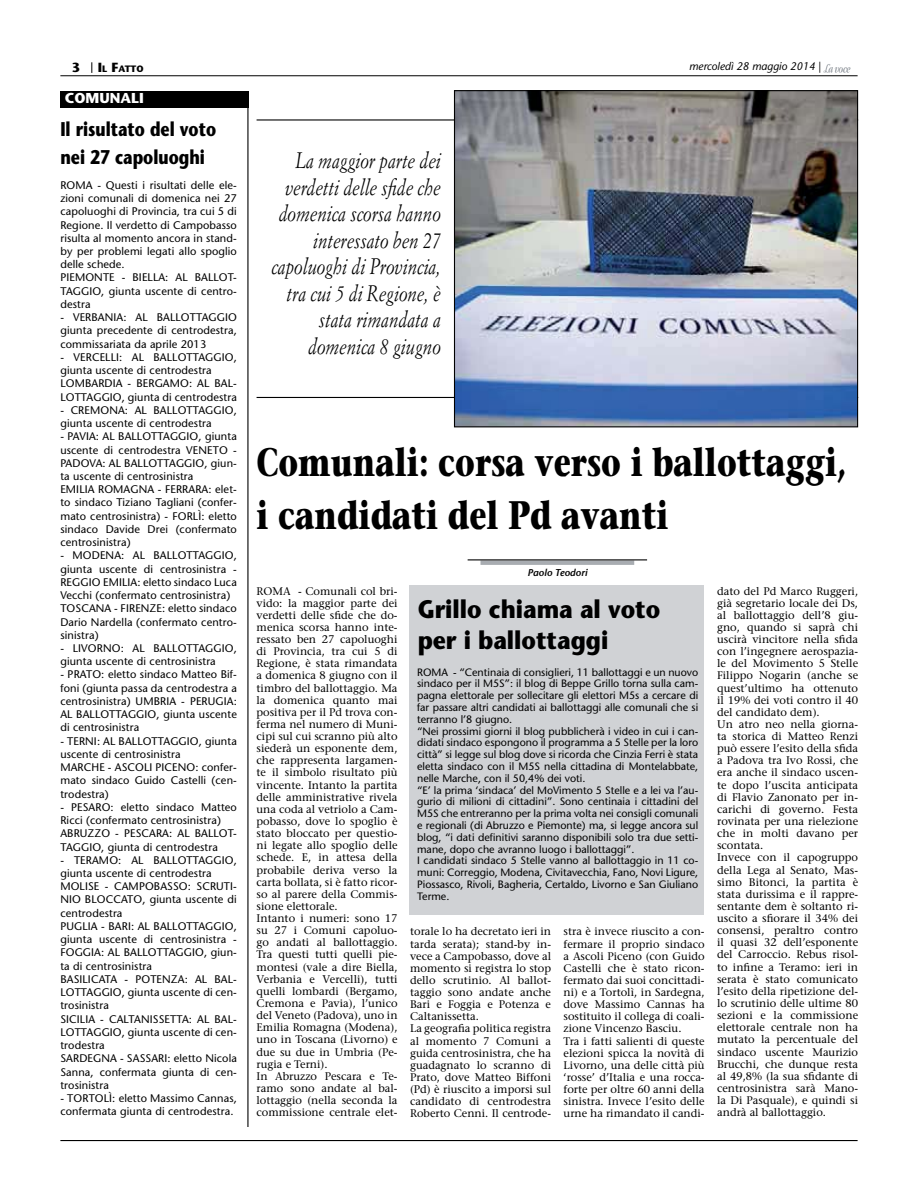
<style>
.page{position:relative;width:918px;height:1188px;background:#fff}
.page>*{position:absolute;margin:0;border:0;box-sizing:border-box;transform-origin:0 0}
.t1{font:700 39.75px/52.9px "Stone Serif";color:#000;scale:.77 1}
.t2{font:700 25.35px/30.9px "Stone Sans";color:#000;scale:.9 1}
.t3{font:italic 22.05px/26.4px "Simoncini Garamond";color:#000;text-align:right;scale:.8 1}
.t4{font:700 19.8px/27.6px "Stone Sans";color:#000;scale:.8 1}
.t5{font:700 14.4px "Stone Sans";color:#fff}
.t6{font:700 13.2px "Stone Sans";color:#000}
.t7{font:11.1px/12.1px "Stone Serif";color:#000}
.t8{font:11.1px/13.2px "Stone Sans";letter-spacing:.01em;color:#000}
.t9{font:italic 11.1px "Stone Sans";color:#000}
.t10{font:10.65px/11.9px "Stone Sans";color:#000}
.t11{font:italic 600 9.9px "Stone Sans";color:#000}
.t12{font:700 9.3px "Stone Sans";color:#000}
.s1{font-size:13.2px}
.s2{font-style:normal}
</style>
<div class="page">
<hr style="left:60px;top:1140px;width:798px;height:1px;background:#000">
<div style="left:60px;top:91px;width:188px;height:17px;background:#000"></div>
<hr style="left:247px;top:92px;width:1px;height:1035px;background:#000">
<hr style="left:60px;top:75px;width:798px;height:1px;background:#000">
<svg style="left:823px;top:64px;width:27px;height:9px"></svg>
<hr style="left:257px;top:119px;width:601px;height:2px;background:#000">
<hr style="left:257px;top:397px;width:601px;height:1px;background:#000">
<img style="left:456px;top:92px;width:400px;height:333px">
<div style="left:454px;top:90px;width:404px;height:337px;border:1px solid #000"></div>
<div style="left:480px;top:560px;width:154px;height:5px;background:#a8acb1"></div>
<hr style="left:468px;top:559px;width:179px;height:1px;background:#000">
<div style="left:409px;top:585px;width:295px;height:330px;background:#d0d2d5"></div>
<p class="t6" style="left:72px;top:63px;width:10px">3</p>
<p class="t12" style="left:98px;top:66px;width:47px"><span class="s1">I</span>L <span class="s1">F</span>ATTO</p>
<p class="t9" style="left:689px;top:62px;width:134px">mercoledì 28 maggio 2014 <span class="s2">|</span></p>
<p class="t5" style="left:65px;top:92px;width:80px">COMUNALI</p>
<h3 class="t4" style="left:60px;top:117px;width:196px">Il risultato del voto nei 27 capoluoghi</h3>
<p class="t8" style="left:60px;top:180px;width:178px">ROMA - Questi i risultati delle ele&shy;zioni comunali di domenica nei 27 capoluoghi di Provincia, tra cui 5 di<br>Regione. Il verdetto di Campobasso risulta al momento ancora in stand&shy;by per problemi legati allo spoglio delle schede.<br>PIEMONTE - BIELLA: AL BALLOT-<br>TAGGIO, giunta uscente di centro&shy;destra</p>
<p class="t8" style="left:60px;top:312px;width:178px;text-align:justify">- VERBANIA: AL BALLOTTAGGIO giunta precedente di centrodestra, commissariata da aprile 2013</p>
<p class="t8" style="left:60px;top:352px;width:178px">- VERCELLI: AL BALLOTTAGGIO, giunta uscente di centrodestra<br>LOMBARDIA - BERGAMO: AL BAL-<br>LOTTAGGIO, giunta di centrodestra</p>
<p class="t8" style="left:60px;top:405px;width:178px">- CREMONA: AL BALLOTTAGGIO, giunta uscente di centrodestra</p>
<p class="t8" style="left:60px;top:431px;width:178px">- PAVIA: AL BALLOTTAGGIO, giunta uscente di centrodestra VENETO -<br>PADOVA: AL BALLOTTAGGIO, giun&shy;ta uscente di centrosinistra<br>EMILIA ROMAGNA - FERRARA: elet&shy;to sindaco Tiziano Tagliani (confer&shy;mato centrosinistra) - FORLÌ: eletto sindaco Davide Drei (confermato centrosinistra)</p>
<p class="t8" style="left:60px;top:550px;width:178px">- MODENA: AL BALLOTTAGGIO, giunta uscente di centrosinistra -<br>REGGIO EMILIA: eletto sindaco Luca<br>Vecchi (confermato centrosinistra)<br>TOSCANA - FIRENZE: eletto sindaco<br>Dario Nardella (confermato centro&shy;sinistra)</p>
<p class="t8" style="left:60px;top:643px;width:178px">- LIVORNO: AL BALLOTTAGGIO, giunta uscente di centrosinistra</p>
<p class="t8" style="left:60px;top:669px;width:178px;text-align:justify">- PRATO: eletto sindaco Matteo Bif&shy;foni (giunta passa da centrodestra a centrosinistra) UMBRIA - PERUGIA:<br>AL BALLOTTAGGIO, giunta uscente di centrosinistra</p>
<p class="t8" style="left:60px;top:735px;width:178px">- TERNI: AL BALLOTTAGGIO, giunta uscente di centrosinistra<br>MARCHE - ASCOLI PICENO: confer&shy;mato sindaco Guido Castelli (cen&shy;trodestra)</p>
<p class="t8" style="left:60px;top:802px;width:178px">- PESARO: eletto sindaco Matteo<br>Ricci (confermato centrosinistra)<br>ABRUZZO - PESCARA: AL BALLOT-<br>TAGGIO, giunta di centrodestra</p>
<p class="t8" style="left:60px;top:854px;width:178px">- TERAMO: AL BALLOTTAGGIO, giunta uscente di centrodestra<br>MOLISE - CAMPOBASSO: SCRUTI-<br>NIO BLOCCATO, giunta uscente di centrodestra<br>PUGLIA - BARI: AL BALLOTTAGGIO, giunta uscente di centrosinistra -<br>FOGGIA: AL BALLOTTAGGIO, giun&shy;ta di centrosinistra<br>BASILICATA - POTENZA: AL BAL-<br>LOTTAGGIO, giunta uscente di cen&shy;trosinistra<br>SICILIA - CALTANISSETTA: AL BAL-<br>LOTTAGGIO, giunta uscente di cen&shy;trodestra<br>SARDEGNA - SASSARI: eletto Nicola<br>Sanna, confermata giunta di cen&shy;trosinistra</p>
<p class="t8" style="left:60px;top:1093px;width:178px">- TORTOLÌ: eletto Massimo Cannas, confermata giunta di centrodestra.</p>
<h3 class="t3" style="left:271px;top:149px;width:213px">La maggior parte dei verdetti delle sfide che domenica scorsa hanno interessato ben 27 capoluoghi di Provincia, tra cui 5 di Regione, è stata rimandata a domenica 8 giugno</h3>
<h1 class="t1" style="left:257px;top:440px;width:768px">Comunali: corsa verso i ballottaggi, i candidati del Pd avanti</h1>
<p class="t11" style="left:527px;top:568px;width:61px">Paolo Teodori</p>
<h2 class="t2" style="left:418px;top:597px;width:271px">Grillo chiama al voto per i ballottaggi</h2>
<p class="t10" style="left:417px;top:667px;width:283px">ROMA - “Centinaia di consiglieri, 11 ballottaggi e un nuovo sindaco per il M5S”: il blog di Beppe Grillo torna sulla cam&shy;pagna elettorale per sollecitare gli elettori M5s a cercare di far passare altri candidati ai ballottaggi alle comunali che si terranno l’8 giugno.<br>“Nei prossimi giorni il blog pubblicherà i video in cui i can&shy;didati sindaco espongono il programma a 5 Stelle per la loro città” si legge sul blog dove si ricorda che Cinzia Ferri è stata eletta sindaco con il M5S nella cittadina di Montelabbate, nelle Marche, con il 50,4% dei voti.<br>“E’ la prima ‘sindaca’ del MoVimento 5 Stelle e a lei va l’au&shy;gurio di milioni di cittadini”. Sono centinaia i cittadini del M5S che entreranno per la prima volta nei consigli comunali e regionali (di Abruzzo e Piemonte) ma, si legge ancora sul blog, “i dati definitivi saranno disponibili solo tra due setti&shy;mane, dopo che avranno luogo i ballottaggi”.<br>I candidati sindaco 5 Stelle vanno al ballottaggio in 11 co&shy;muni: Correggio, Modena, Civitavecchia, Fano, Novi Ligure, Piossasco, Rivoli, Bagheria, Certaldo, Livorno e San Giuliano Terme.</p>
<p class="t7" style="left:717px;top:586px;width:143px">dato del Pd Marco Ruggeri, già segretario locale dei Ds, al ballottaggio dell’8 giu&shy;gno, quando si saprà chi uscirà vincitore nella sfida con l’ingegnere aerospazia&shy;le del Movimento 5 Stelle<br>Filippo Nogarin (anche se quest’ultimo ha ottenuto il 19% dei voti contro il 40 del candidato dem).<br>Un atro neo nella giorna&shy;ta storica di Matteo Renzi può essere l’esito della sfida a Padova tra Ivo Rossi, che era anche il sindaco uscen&shy;te dopo l’uscita anticipata di Flavio Zanonato per in&shy;carichi di governo. Festa rovinata per una rielezione che in molti davano per scontata.<br>Invece con il capogruppo della Lega al Senato, Mas&shy;simo Bitonci, la partita è stata durissima e il rappre&shy;sentante dem è soltanto ri&shy;uscito a sfiorare il 34% dei consensi, peraltro contro il quasi 32 dell’esponente del Carroccio. Rebus risol&shy;to infine a Teramo: ieri in serata è stato comunicato l’esito della ripetizione del&shy;lo scrutinio delle ultime 80 sezioni e la commissione elettorale centrale non ha mutato la percentuale del sindaco uscente Maurizio<br>Brucchi, che dunque resta al 49,8% (la sua sfidante di centrosinistra sarà Mano&shy;la Di Pasquale), e quindi si andrà al ballottaggio.</p>
<p class="t7" style="left:257px;top:586px;width:143px">ROMA - Comunali col bri&shy;vido: la maggior parte dei verdetti delle sfide che do&shy;menica scorsa hanno inte&shy;ressato ben 27 capoluoghi di Provincia, tra cui 5 di<br>Regione, è stata rimandata a domenica 8 giugno con il timbro del ballottaggio. Ma la domenica quanto mai positiva per il Pd trova con&shy;ferma nel numero di Muni&shy;cipi sul cui scranno più alto siederà un esponente dem, che rappresenta largamen&shy;te il simbolo risultato più vincente. Intanto la partita delle amministrative rivela una coda al vetriolo a Cam&shy;pobasso, dove lo spoglio è stato bloccato per questio&shy;ni legate allo spoglio delle schede. E, in attesa della probabile deriva verso la carta bollata, si è fatto ricor&shy;so al parere della Commis&shy;sione elettorale.<br>Intanto i numeri: sono 17 su 27 i Comuni capoluo&shy;go andati al ballottaggio.<br>Tra questi tutti quelli pie&shy;montesi (vale a dire Biella,<br>Verbania e Vercelli), tutti quelli lombardi (Bergamo,<br>Cremona e Pavia), l’unico del Veneto (Padova), uno in<br>Emilia Romagna (Modena), uno in Toscana (Livorno) e due su due in Umbria (Pe&shy;rugia e Terni).<br>In Abruzzo Pescara e Te&shy;ramo sono andate al bal&shy;lottaggio (nella seconda la commissione centrale elet-</p>
<p class="t7" style="left:410px;top:927px;width:143px">torale lo ha decretato ieri in tarda serata); stand-by in&shy;vece a Campobasso, dove al momento si registra lo stop dello scrutinio. Al ballot&shy;taggio sono andate anche<br>Bari e Foggia e Potenza e<br>Caltanissetta.<br>La geografia politica registra al momento 7 Comuni a guida centrosinistra, che ha guadagnato lo scranno di<br>Prato, dove Matteo Biffoni (Pd) è riuscito a imporsi sul candidato di centrodestra<br>Roberto Cenni. Il centrode-</p>
<p class="t7" style="left:564px;top:927px;width:143px">stra è invece riuscito a con&shy;fermare il proprio sindaco a Ascoli Piceno (con Guido<br>Castelli che è stato ricon&shy;fermato dai suoi concittadi&shy;ni) e a Tortolì, in Sardegna, dove Massimo Cannas ha sostituito il collega di coali&shy;zione Vincenzo Basciu.<br>Tra i fatti salienti di queste elezioni spicca la novità di<br>Livorno, una delle città più ‘rosse’ d’Italia e una rocca&shy;forte per oltre 60 anni della sinistra. Invece l’esito delle urne ha rimandato il candi-</p>
</div>
